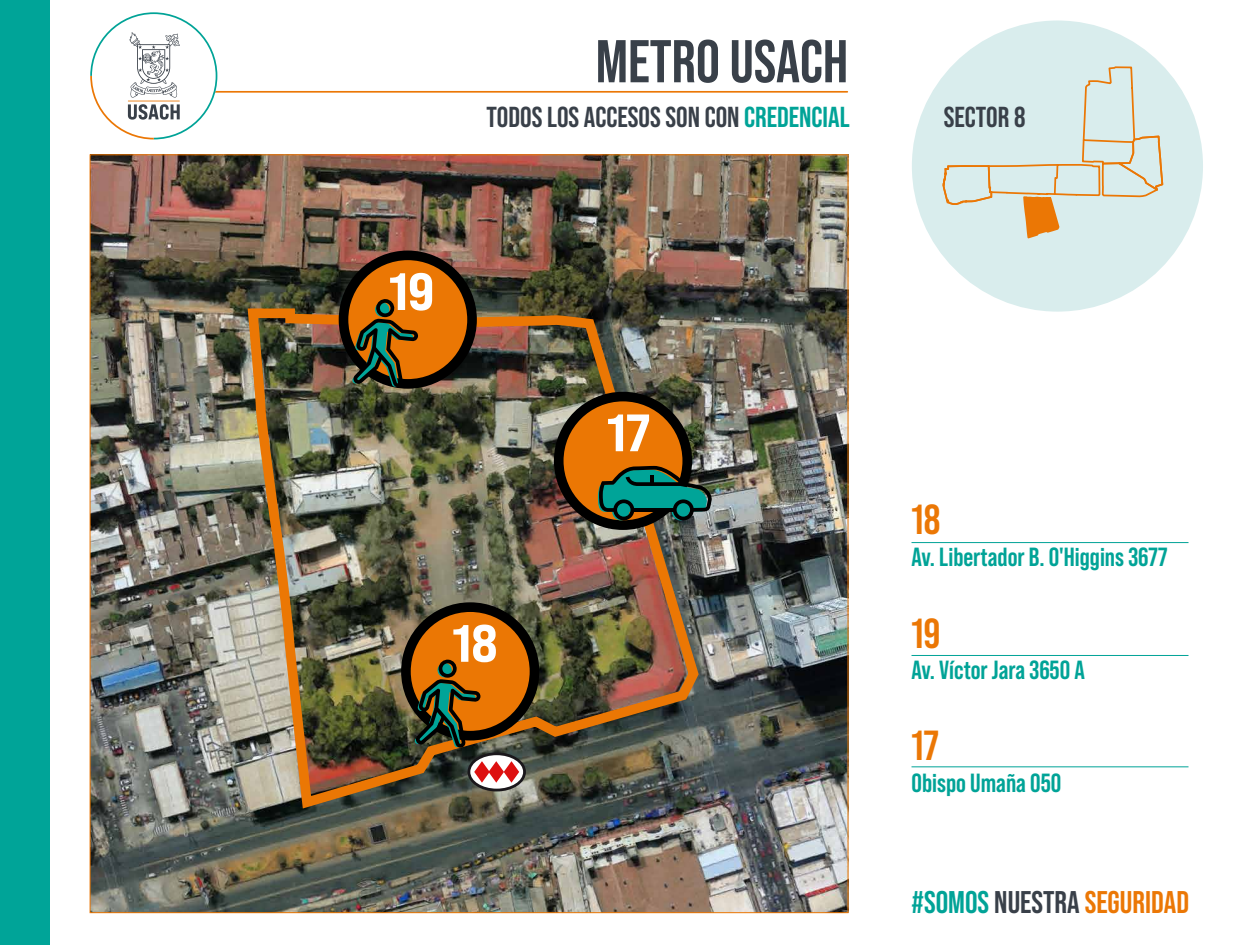
<style>
.page{position:relative;width:1242px;height:945px;background:#fff}
.page>*{position:absolute;margin:0;border:0;box-sizing:border-box;transform-origin:0 0}
.t1{font:700 60.2px "Bebas Neue Pro";color:#394049}
.t2{font:52.5px "Bebas Neue Pro Exp Eb";color:#fff}
.t3{font:700 42px "Bebas Neue Pro";color:#eb7705}
.t4{font:700 31.32px "Bebas Neue Pro";color:#eb7705}
.t5{font:700 28.88px "Bebas Neue Pro";color:#394049}
.t6{font:700 26.25px "Bebas Neue Pro";color:#00a397}
.s1{color:#00a397}
.s2{color:#394049}
</style>
<div class="page">
<img style="left:92px;top:156px;width:754px;height:755px">
<img style="left:243px;top:304px;width:460px;height:511px">
<div style="left:559px;top:397px;width:128px;height:128px;background:#eb7704;border-radius:50%"></div>
<div style="left:554px;top:392px;width:138px;height:138px;border:10px solid #000;border-radius:50%"></div>
<svg style="left:598px;top:466px;width:114px;height:54px;background:#286652"></svg>
<div style="left:343px;top:255px;width:129px;height:129px;background:#eb7704;border-radius:50%"></div>
<div style="left:339px;top:251px;width:138px;height:138px;border:10px solid #000;border-radius:50%"></div>
<svg style="left:352px;top:299px;width:66px;height:88px"></svg>
<div style="left:406px;top:607px;width:128px;height:129px;background:#eb7704;border-radius:50%"></div>
<div style="left:401px;top:602px;width:138px;height:139px;border:10px solid #000;border-radius:50%"></div>
<svg style="left:414px;top:659px;width:112px;height:132px"></svg>
<div style="left:0;top:0;width:49px;height:945px;background:#00a498"></div>
<hr style="left:154px;top:91px;width:694px;height:2px;background:#eb7705">
<svg style="left:90px;top:12px;width:127px;height:128px"></svg>
<hr style="left:128px;top:101px;width:52px;height:1px;background:#eb7705">
<div style="left:912px;top:20px;width:291px;height:292px;background:#d9eded;border-radius:50%"></div>
<hr style="left:911px;top:542px;width:277px;height:1px;background:#00a397">
<hr style="left:911px;top:655px;width:277px;height:1px;background:#00a397">
<hr style="left:911px;top:766px;width:277px;height:1px;background:#00a397">
<svg style="left:942px;top:65px;width:222px;height:174px"></svg>
<h1 class="t1" style="left:596px;top:27px;width:254px">METRO USACH</h1>
<p class="t5" style="left:486px;top:101px;width:365px">TODOS LOS ACCESOS SON CON <span class="s1">CREDENCIAL</span></p>
<h2 class="t2" style="left:389px;top:259px;width:47px">19</h2>
<h2 class="t2" style="left:607px;top:400px;width:45px">17</h2>
<h2 class="t2" style="left:452px;top:611px;width:47px">18</h2>
<p class="t5" style="left:944px;top:101px;width:83px">SECTOR 8</p>
<h3 class="t3" style="left:911px;top:496px;width:30px">18</h3>
<p class="t6" style="left:911px;top:542px;width:257px">Av. Libertador B. O'Higgins 3677</p>
<h3 class="t3" style="left:911px;top:609px;width:30px">19</h3>
<p class="t6" style="left:911px;top:655px;width:175px">Av. Víctor Jara 3650 A</p>
<h3 class="t3" style="left:911px;top:722px;width:29px">17</h3>
<p class="t6" style="left:911px;top:768px;width:151px">Obispo Umaña 050</p>
<p class="t4" style="left:911px;top:884px;width:279px"><span class="s1">#SOMOS</span> <span class="s2">NUESTRA</span> SEGURIDAD</p>
</div>
